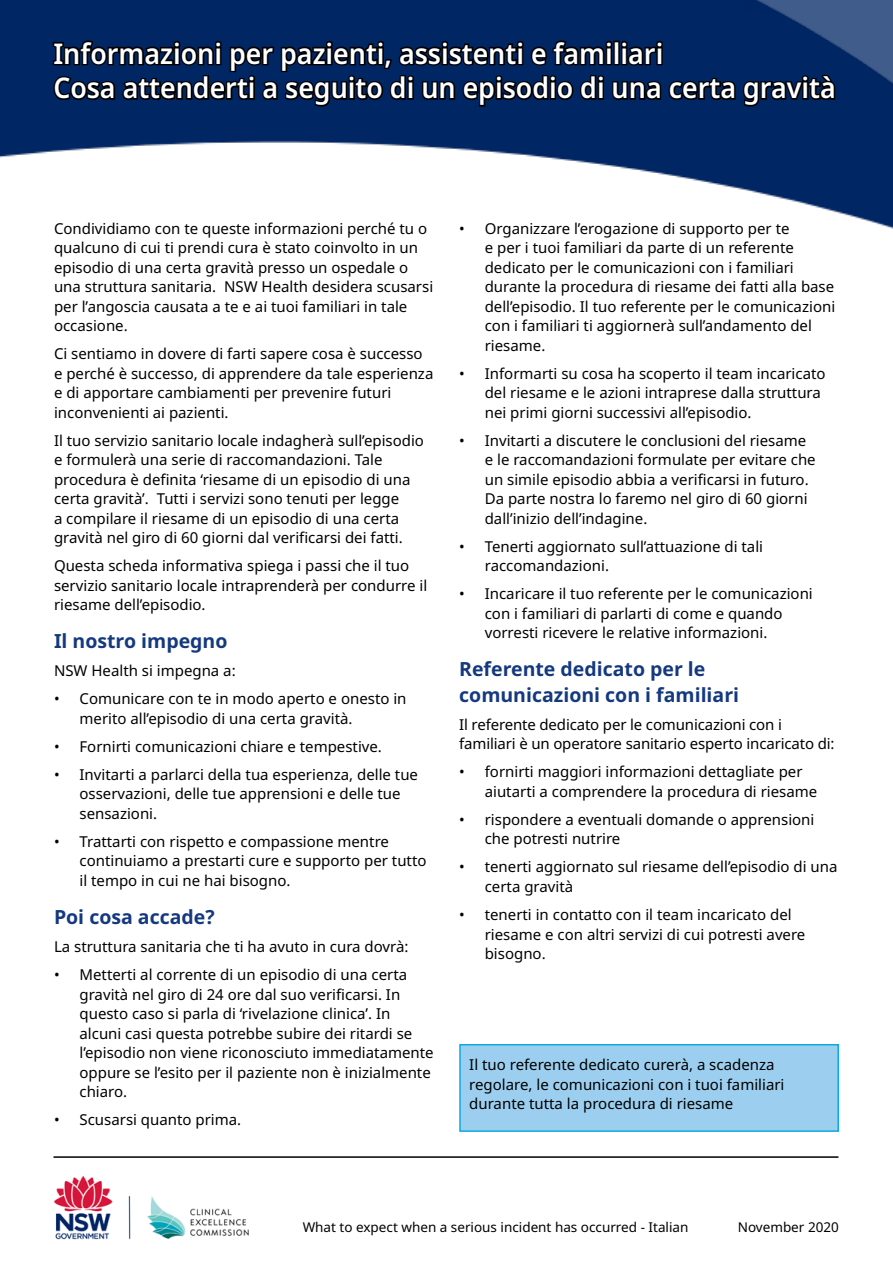
<style>
.page{position:relative;width:893px;height:1263px;background:#fff}
.page>*{position:absolute;margin:0;border:0;box-sizing:border-box;transform-origin:0 0}
.t1{font:600 28.5px/34.5px "Noto Sans";color:#fff;scale:.94 1}
.t2{font:700 19.5px/25.5px "Noto Sans";color:#15397f}
.Body_txt{font:15px/19.5px "Noto Sans";color:#000}
.t3{font:13.5px "Noto Sans";color:#000}
</style>
<div class="page">
<img style="left:0;top:0;width:893px;height:229px">
<img style="left:738px;top:0;width:155px;height:87px">
<hr style="left:53px;top:1156px;width:785px;height:2px;background:#000">
<img style="left:53px;top:1175px;width:196px;height:65px">
<svg style="left:51px;top:38px;width:786px;height:70px;background:#00183f"></svg>
<div style="left:460px;top:1045px;width:378px;height:86px;background:#9cceef"></div>
<div style="left:459px;top:1044px;width:380px;height:88px;border:2px solid #0baae2"></div>
<h1 class="t1" style="left:53px;top:37px;width:834px">Informazioni per pazienti, assistenti e familiari<br>Cosa attenderti a seguito di un episodio di una certa gravità</h1>
<p class="Body_txt" style="left:54px;top:219px;width:381px">Condividiamo con te queste informazioni perché tu o qualcuno di cui ti prendi cura è stato coinvolto in un episodio di una certa gravità presso un ospedale o una struttura sanitaria. NSW Health desidera scusarsi per l’angoscia causata a te e ai tuoi familiari in tale occasione.</p>
<p class="Body_txt" style="left:54px;top:344px;width:381px">Ci sentiamo in dovere di farti sapere cosa è successo e perché è successo, di apprendere da tale esperienza e di apportare cambiamenti per prevenire futuri inconvenienti ai pazienti.</p>
<p class="Body_txt" style="left:54px;top:431px;width:371px">Il tuo servizio sanitario locale indagherà sull’episodio e formulerà una serie di raccomandazioni. Tale procedura è definita ‘riesame di un episodio di una certa gravità’. Tutti i servizi sono tenuti per legge<br>a compilare il riesame di un episodio di una certa gravità nel giro di 60 giorni dal verificarsi dei fatti.</p>
<p class="Body_txt" style="left:54px;top:556px;width:375px">Questa scheda informativa spiega i passi che il tuo servizio sanitario locale intraprenderà per condurre il riesame dell’episodio.</p>
<h2 class="t2" style="left:54px;top:629px;width:175px">Il nostro impegno</h2>
<p class="Body_txt" style="left:54px;top:662px;width:183px">NSW Health si impegna a:</p>
<p class="Body_txt" style="left:80px;top:690px;width:328px;text-indent:-26px">• Comunicare con te in modo aperto e onesto in merito all’episodio di una certa gravità.</p>
<p class="Body_txt" style="left:54px;top:737px;width:329px">• Fornirti comunicazioni chiare e tempestive.</p>
<p class="Body_txt" style="left:80px;top:765px;width:340px;text-indent:-26px">• Invitarti a parlarci della tua esperienza, delle tue osservazioni, delle tue apprensioni e delle tue sensazioni.</p>
<p class="Body_txt" style="left:80px;top:832px;width:348px;text-indent:-26px">• Trattarti con rispetto e compassione mentre continuiamo a prestarti cure e supporto per tutto il tempo in cui ne hai bisogno.</p>
<h2 class="t2" style="left:54px;top:905px;width:162px">Poi cosa accade?</h2>
<p class="Body_txt" style="left:54px;top:937px;width:356px">La struttura sanitaria che ti ha avuto in cura dovrà:</p>
<p class="Body_txt" style="left:80px;top:965px;width:356px;text-indent:-26px">• Metterti al corrente di un episodio di una certa gravità nel giro di 24 ore dal suo verificarsi. In questo caso si parla di ‘rivelazione clinica’. In alcuni casi questa potrebbe subire dei ritardi se l’episodio non viene riconosciuto immediatamente oppure se l’esito per il paziente non è inizialmente chiaro.</p>
<p class="Body_txt" style="left:54px;top:1110px;width:189px">• Scusarsi quanto prima.</p>
<p class="Body_txt" style="left:485px;top:219px;width:352px;text-indent:-26px">• Organizzare l’erogazione di supporto per te<br>e per i tuoi familiari da parte di un referente dedicato per le comunicazioni con i familiari durante la procedura di riesame dei fatti alla base dell’episodio. Il tuo referente per le comunicazioni con i familiari ti aggiornerà sull’andamento del riesame.</p>
<p class="Body_txt" style="left:485px;top:364px;width:342px;text-indent:-26px">• Informarti su cosa ha scoperto il team incaricato del riesame e le azioni intraprese dalla struttura nei primi giorni successivi all’episodio.</p>
<p class="Body_txt" style="left:485px;top:431px;width:332px;text-indent:-26px">• Invitarti a discutere le conclusioni del riesame e le raccomandazioni formulate per evitare che un simile episodio abbia a verificarsi in futuro.<br>Da parte nostra lo faremo nel giro di 60 giorni dall’inizio dell’indagine.</p>
<p class="Body_txt" style="left:485px;top:537px;width:280px;text-indent:-26px">• Tenerti aggiornato sull’attuazione di tali raccomandazioni.</p>
<p class="Body_txt" style="left:485px;top:584px;width:330px;text-indent:-26px">• Incaricare il tuo referente per le comunicazioni con i familiari di parlarti di come e quando vorresti ricevere le relative informazioni.</p>
<h2 class="t2" style="left:459px;top:657px;width:281px">Referente dedicato per le comunicazioni con i familiari</h2>
<p class="Body_txt" style="left:459px;top:715px;width:377px">Il referente dedicato per le comunicazioni con i familiari è un operatore sanitario esperto incaricato di:</p>
<p class="Body_txt" style="left:485px;top:763px;width:334px;text-indent:-26px">• fornirti maggiori informazioni dettagliate per aiutarti a comprendere la procedura di riesame</p>
<p class="Body_txt" style="left:485px;top:810px;width:331px;text-indent:-26px">• rispondere a eventuali domande o apprensioni che potresti nutrire</p>
<p class="Body_txt" style="left:485px;top:858px;width:354px;text-indent:-26px">• tenerti aggiornato sul riesame dell’episodio di una certa gravità</p>
<p class="Body_txt" style="left:485px;top:905px;width:322px;text-indent:-26px">• tenerti in contatto con il team incaricato del riesame e con altri servizi di cui potresti avere bisogno.</p>
<p class="Body_txt" style="left:469px;top:1055px;width:317px">Il tuo referente dedicato curerà, a scadenza regolare, le comunicazioni con i tuoi familiari durante tutta la procedura di riesame</p>
<p class="t3" style="left:303px;top:1217px;width:387px">What to expect when a serious incident has occurred - Italian</p>
<p class="t3" style="left:738px;top:1217px;width:103px">November 2020</p>
</div>
